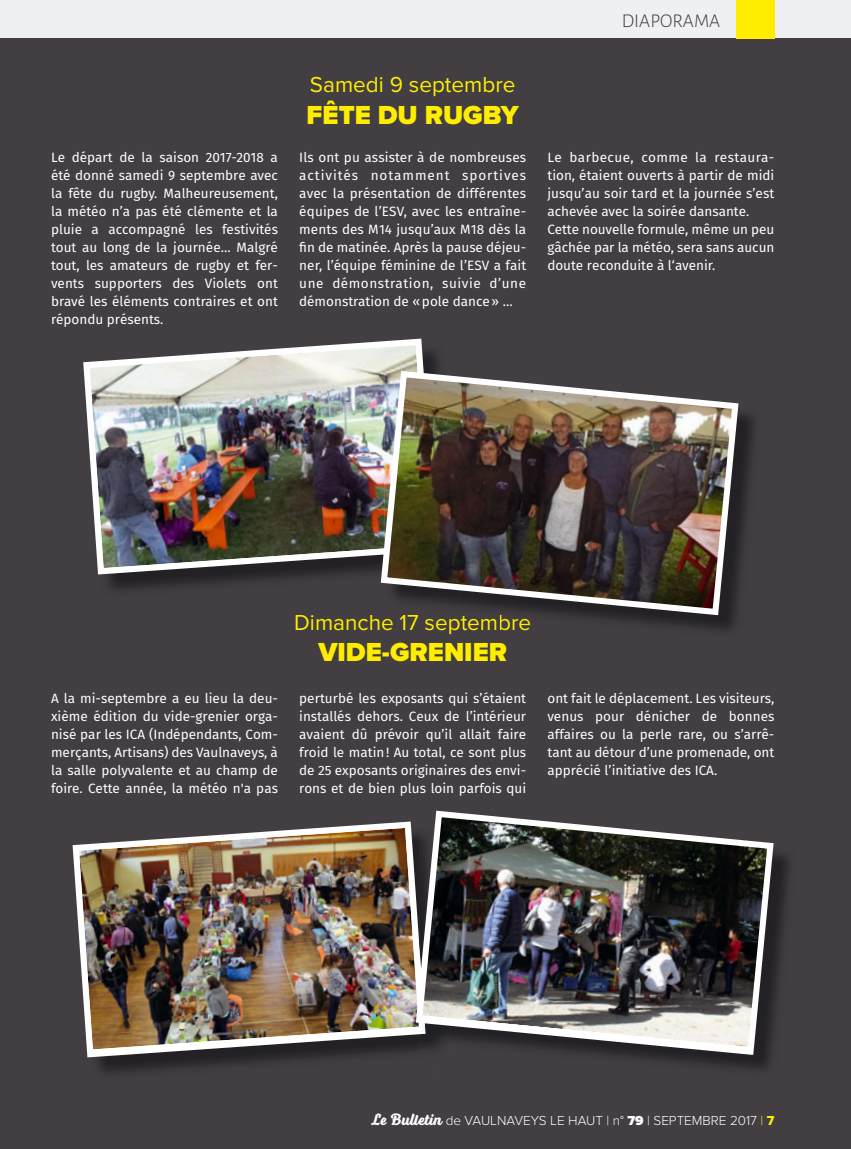
<style>
.page{position:relative;width:851px;height:1149px;background:#fff}
.page>*{position:absolute;margin:0;border:0;box-sizing:border-box;transform-origin:0 0}
.t1{font:900 27px "Proxima Nova";color:#ffed00}
.t2{font:22.5px "Proxima Nova";color:#ffed00}
.t3{font:300 19.5px "Alegreya Sans";color:#423e42}
.t4{font:13.5px/18px "Fira Sans";color:#fff;text-align:justify}
.t5{font:300 13.5px "Proxima Nova";color:#fff}
.s1{font-family:"Voltage";font-weight:700;font-size:16.5px}
.s2{font-weight:900}
.s3{color:#ffed00}
.s4{font-family:"Proxima Nova Extrabld";font-weight:400;color:#ffed00}
</style>
<div class="page">
<div style="left:0;top:0;width:850px;height:38px;background:#eff0f1"></div>
<div style="left:0;top:38px;width:850px;height:1110px;background:#423e42"></div>
<div style="left:736px;top:0;width:38px;height:38px;background:#ffed00"></div>
<img style="left:98px;top:356px;width:340px;height:234px">
<img style="left:83px;top:338px;width:353px;height:236px">
<img style="left:87px;top:1057px;width:244px;height:16px">
<img style="left:73px;top:821px;width:339px;height:236px">
<img style="left:377px;top:367px;width:364px;height:251px">
<img style="left:412px;top:810px;width:364px;height:247px">
<h2 class="t2" style="left:310px;top:77px;width:207px">Samedi 9 septembre</h2>
<h1 class="t1" style="left:306px;top:105px;width:214px">FÊTE DU RUGBY</h1>
<h3 class="t3" style="left:621px;top:13px;width:100px">DIAPORAMA</h3>
<p class="t4" style="left:51px;top:149px;width:228px">Le départ de la saison 2017-2018 a été donné samedi 9 septembre avec la fête du rugby. Malheureusement, la météo n’a pas été clémente et la pluie a accompagné les festivités tout au long de la journée… Malgré tout, les amateurs de rugby et fer&shy;vents supporters des Violets ont bravé les éléments contraires et ont répondu présents.</p>
<p class="t4" style="left:299px;top:149px;width:228px">Ils ont pu assister à de nombreuses activités notamment sportives avec la présentation de différentes équipes de l’ESV, avec les entraîne&shy;ments des M14 jusqu’aux M18 dès la fin de matinée. Après la pause déjeu&shy;ner, l’équipe féminine de l’ESV a fait une démonstration, suivie d’une démonstration de « pole dance » …</p>
<p class="t4" style="left:547px;top:149px;width:228px;text-align:left">Le barbecue, comme la restaura&shy;tion, étaient ouverts à partir de midi jusqu’au soir tard et la journée s’est achevée avec la soirée dansante.<br>Cette nouvelle formule, même un peu gâchée par la météo, sera sans aucun doute reconduite à l‘avenir.</p>
<h2 class="t2" style="left:294px;top:614px;width:238px">Dimanche 17 septembre</h2>
<h1 class="t1" style="left:318px;top:642px;width:190px">VIDE-GRENIER</h1>
<p class="t4" style="left:51px;top:689px;width:228px">A la mi-septembre a eu lieu la deu&shy;xième édition du vide-grenier orga&shy;nisé par les ICA (Indépendants, Com&shy;merçants, Artisans) des Vaulnaveys, à la salle polyvalente et au champ de foire. Cette année, la météo n'a pas</p>
<p class="t4" style="left:299px;top:689px;width:228px">perturbé les exposants qui s’étaient installés dehors. Ceux de l’intérieur avaient dû prévoir qu’il allait faire froid le matin ! Au total, ce sont plus de 25 exposants originaires des envi&shy;rons et de bien plus loin parfois qui</p>
<p class="t4" style="left:547px;top:689px;width:228px">ont fait le déplacement. Les visiteurs, venus pour dénicher de bonnes affaires ou la perle rare, ou s’arrê&shy;tant au détour d’une promenade, ont apprécié l’initiative des ICA.</p>
<p class="t5" style="left:372px;top:1115px;width:403px"><span class="s1">Le Bulletin</span> de VAULNAVEYS LE HAUT | n° <span class="s2">79</span> | SEPTEMBRE 2017 <span class="s3">|</span> <span class="s4">7</span></p>
</div>
